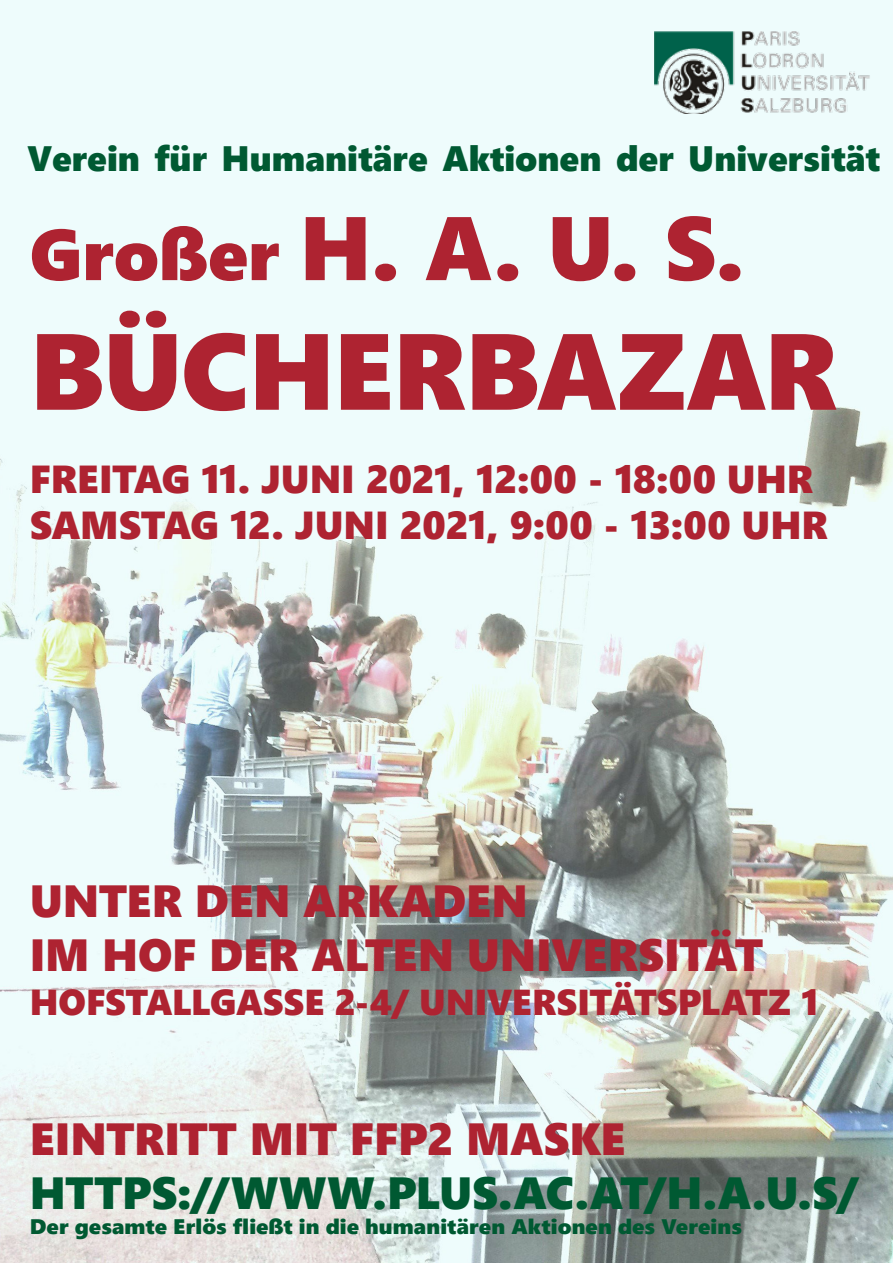
<style>
.page{position:relative;width:893px;height:1263px;background:#fff}
.page>*{position:absolute;margin:0;border:0;box-sizing:border-box;transform-origin:0 0}
.t1{font:108px "Segoe UI Black";letter-spacing:-.015em;color:#ae2331}
.t2{font:90px "Segoe UI Black";color:#ae2331}
.t3{font:45px "Segoe UI Black";letter-spacing:-.005em;color:#ae2331}
.t4{font:45px "Segoe UI Black";letter-spacing:-.015em;color:#005932}
.t5{font:39px "Segoe UI Black";letter-spacing:-.01em;color:#ae2331}
.t6{font:36px "Segoe UI Black";letter-spacing:-.005em;color:#ae2331}
.t7{font:35.25px "Segoe UI Black";color:#005932}
.t8{font:21px "Segoe UI Black";letter-spacing:.005em;color:#005932;scale:1.05 1}
.s1{font-size:72px}
</style>
<div class="page">
<img style="left:0;top:0;width:893px;height:1263px">
<img style="left:654px;top:31px;width:226px;height:82px">
<p class="t7" style="left:27px;top:133px;width:854px">Verein für Humanitäre Aktionen der Universität</p>
<p class="t2" style="left:30px;top:183px;width:716px"><span class="s1">Großer</span> H. A. U. S.</p>
<p class="t1" style="left:30px;top:293px;width:809px">BÜCHERBAZAR</p>
<p class="t5" style="left:30px;top:450px;width:785px">FREITAG 11. JUNI 2021, 12:00 - 18:00 UHR</p>
<p class="t5" style="left:30px;top:497px;width:800px">SAMSTAG 12. JUNI 2021, 9:00 - 13:00 UHR</p>
<p class="t3" style="left:30px;top:869px;width:500px">UNTER DEN ARKADEN</p>
<p class="t3" style="left:30px;top:923px;width:735px">IM HOF DER ALTEN UNIVERSITÄT</p>
<p class="t6" style="left:30px;top:976px;width:790px">HOFSTALLGASSE 2-4/ UNIVERSITÄTSPLATZ 1</p>
<p class="t3" style="left:30px;top:1106px;width:597px">EINTRITT MIT FFP2 MASKE</p>
<p class="t4" style="left:30px;top:1160px;width:830px">HTTPS://WWW.PLUS.AC.AT/H.A.U.S/</p>
<p class="t8" style="left:30px;top:1211px;width:680px">Der gesamte Erlös fließt in die humanitären Aktionen des Vereins</p>
</div>
